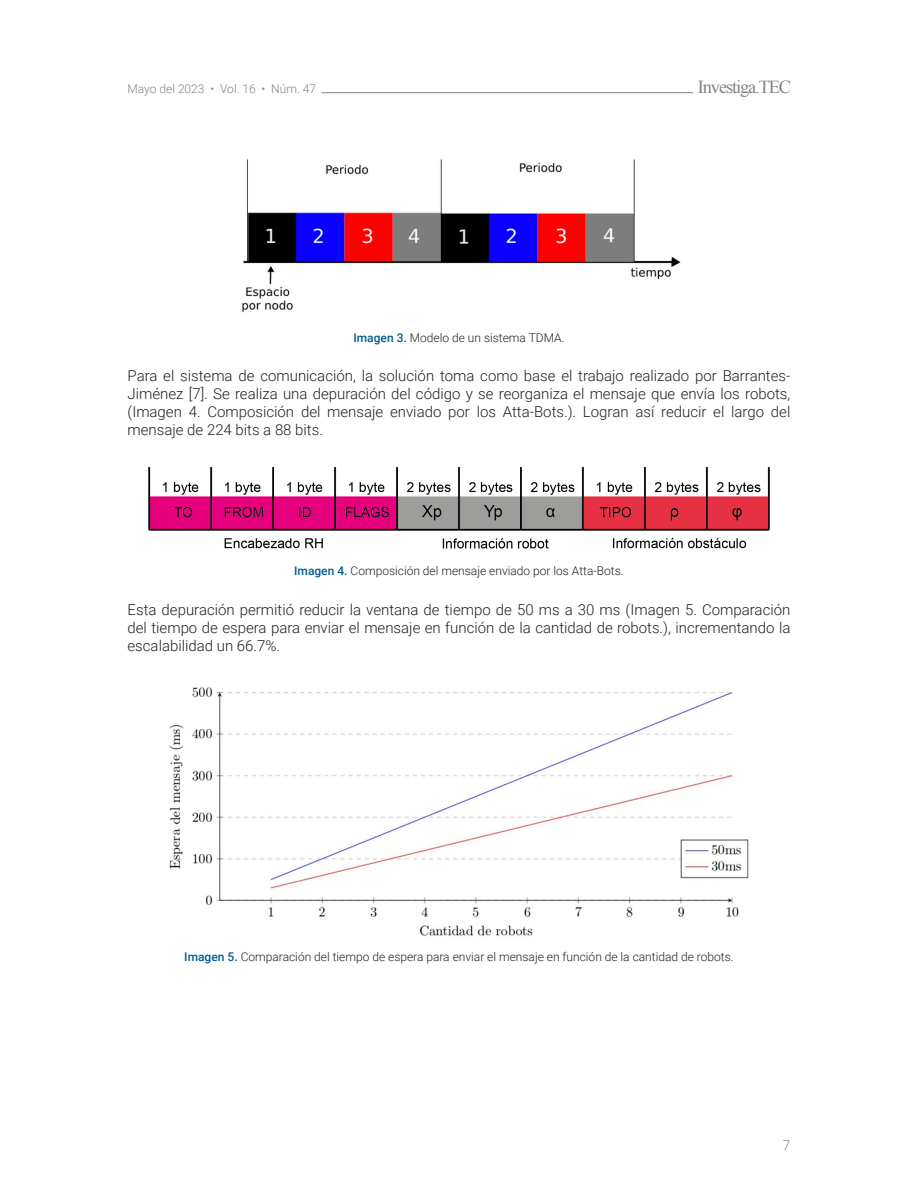
<style>
.page{position:relative;width:918px;height:1188px;background:#fff}
.page>*{position:absolute;margin:0;border:0;box-sizing:border-box;transform-origin:0 0}
.t1{font:18.3px "Times New Roman";letter-spacing:-.06em;color:#808285}
.t2{font:300 15px/18px "Roboto";color:#231f20;text-align:justify}
.t3{font:300 13.5px "Roboto";color:#808285}
.t4{font:300 12px "Roboto";color:#231f20}
.t5{font:300 12px "Roboto";color:#808285}
.s1{font-weight:500;color:#005d91}
</style>
<div class="page">
<hr style="left:321px;top:92px;width:372px;height:1px;background:#808285">
<img style="left:242px;top:159px;width:439px;height:154px">
<img style="left:149px;top:468px;width:620px;height:81px">
<img style="left:169px;top:687px;width:580px;height:249px">
<p class="t5" style="left:128px;top:80px;width:190px">Mayo del 2023 • Vol. 16 • Núm. 47</p>
<p class="t1" style="left:698px;top:75px;width:95px">Investiga.TEC</p>
<p class="t4" style="left:353px;top:329px;width:213px"><span class="s1">Imagen 3.</span> Modelo de un sistema TDMA.</p>
<p class="t2" style="left:128px;top:366px;width:664px">Para el sistema de comunicación, la solución toma como base el trabajo realizado por Barrantes-Jiménez [7]. Se realiza una depuración del código y se reorganiza el mensaje que envía los robots, (Imagen 4. Composición del mensaje enviado por los Atta-Bots.). Logran así reducir el largo del mensaje de 224 bits a 88 bits.</p>
<p class="t4" style="left:294px;top:563px;width:331px"><span class="s1">Imagen 4.</span> Composición del mensaje enviado por los Atta-Bots.</p>
<p class="t2" style="left:128px;top:600px;width:664px">Esta depuración permitió reducir la ventana de tiempo de 50 ms a 30 ms (Imagen 5. Comparación del tiempo de espera para enviar el mensaje en función de la cantidad de robots.), incrementando la escalabilidad un 66.7%.</p>
<p class="t4" style="left:184px;top:949px;width:551px"><span class="s1">Imagen 5.</span> Comparación del tiempo de espera para enviar el mensaje en función de la cantidad de robots.</p>
<p class="t3" style="left:783px;top:1135px;width:9px">7</p>
</div>
